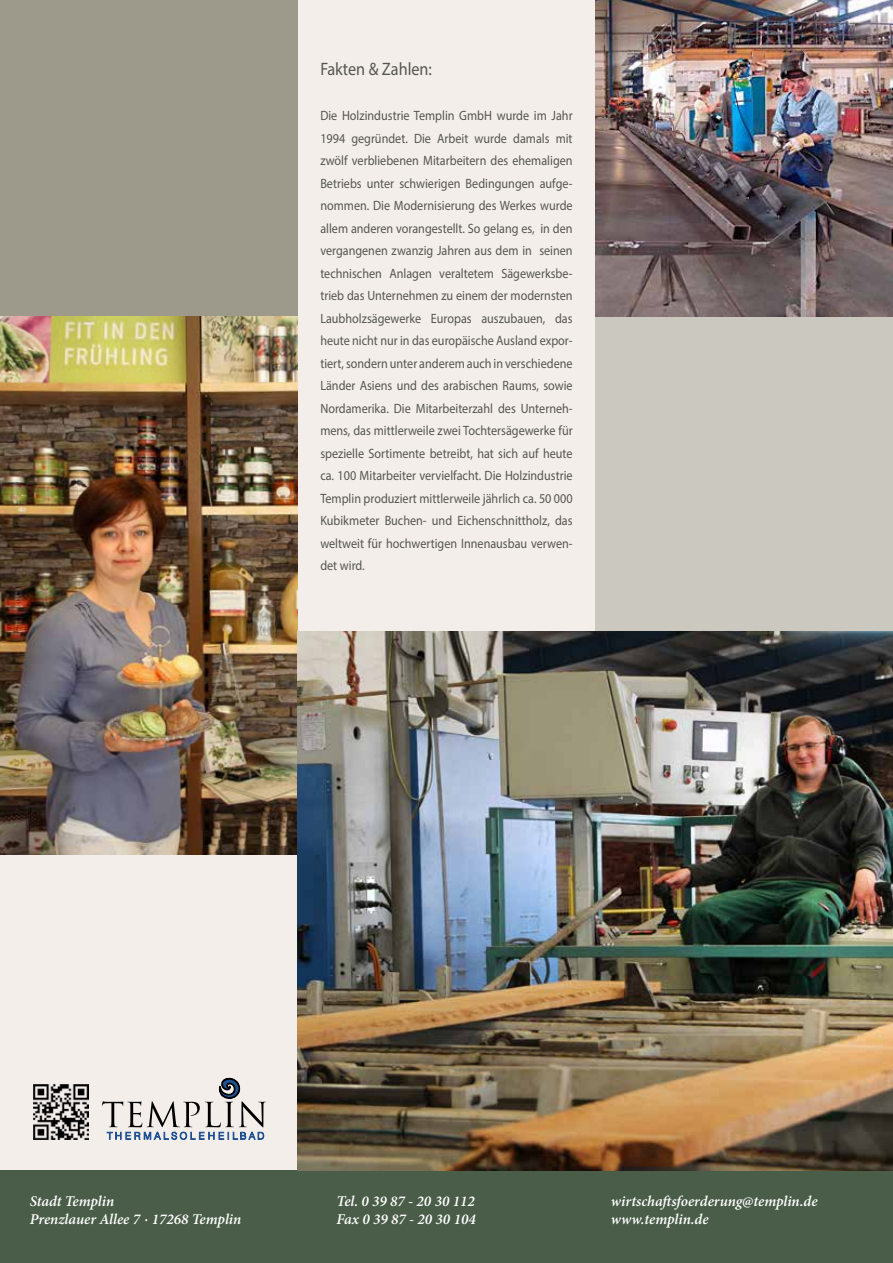
<style>
.page{position:relative;width:893px;height:1263px;background:#f4eeeb}
.page>*{position:absolute;margin:0;border:0;box-sizing:border-box;transform-origin:0 0}
.t1{font:18px "Myriad Pro";color:#595c56;scale:.9 1}
.t2{font:italic 600 15px/18px "Minion Pro";color:#fff}
.t3{font:13.5px/22.5px "Myriad Pro";color:#595c56;text-align:justify;scale:.9 1}
</style>
<div class="page">
<img style="left:0;top:316px;width:298px;height:538px">
<div style="left:595px;top:316px;width:298px;height:316px;background:#cbc8c0"></div>
<img style="left:595px;top:0;width:298px;height:316px">
<div style="left:0;top:0;width:298px;height:316px;background:#9e9a8b"></div>
<div style="left:0;top:1170px;width:893px;height:93px;background:#495d48"></div>
<img style="left:298px;top:632px;width:595px;height:538px">
<img style="left:34px;top:1085px;width:55px;height:55px">
<svg style="left:102px;top:1077px;width:164px;height:63px"></svg>
<h1 class="t1" style="left:320px;top:60px;width:126px">Fakten &amp; Zahlen:</h1>
<p class="t3" style="left:320px;top:105px;width:282px">Die Holzindustrie Templin GmbH wurde im Jahr 1994 gegründet. Die Arbeit wurde damals mit zwölf verbliebenen Mitarbeitern des ehemaligen Betriebs unter schwierigen Bedingungen aufge&shy;nommen. Die Modernisierung des Werkes wurde allem anderen vorangestellt. So gelang es, in den vergangenen zwanzig Jahren aus dem in seinen technischen Anlagen veraltetem Sägewerksbe&shy;trieb das Unternehmen zu einem der modernsten Laubholzsägewerke Europas auszubauen, das heute nicht nur in das europäische Ausland expor&shy;tiert, sondern unter anderem auch in verschiedene Länder Asiens und des arabischen Raums, sowie Nordamerika. Die Mitarbeiterzahl des Unterneh&shy;mens, das mittlerweile zwei Tochtersägewerke für spezielle Sortimente betreibt, hat sich auf heute ca. 100 Mitarbeiter vervielfacht. Die Holzindustrie Templin produziert mittlerweile jährlich ca. 50 000<br>Kubikmeter Buchen- und Eichenschnittholz, das weltweit für hochwertigen Innenausbau verwen&shy;det wird.</p>
<p class="t2" style="left:30px;top:1193px;width:213px">Stadt Templin<br>Prenzlauer Allee 7 . 17268 Templin</p>
<p class="t2" style="left:337px;top:1193px;width:141px">Tel. 0 39 87 - 20 30 112<br>Fax 0 39 87 - 20 30 104</p>
<p class="t2" style="left:611px;top:1193px;width:208px">wirtschaftsfoerderung@templin.de www.templin.de</p>
</div>
